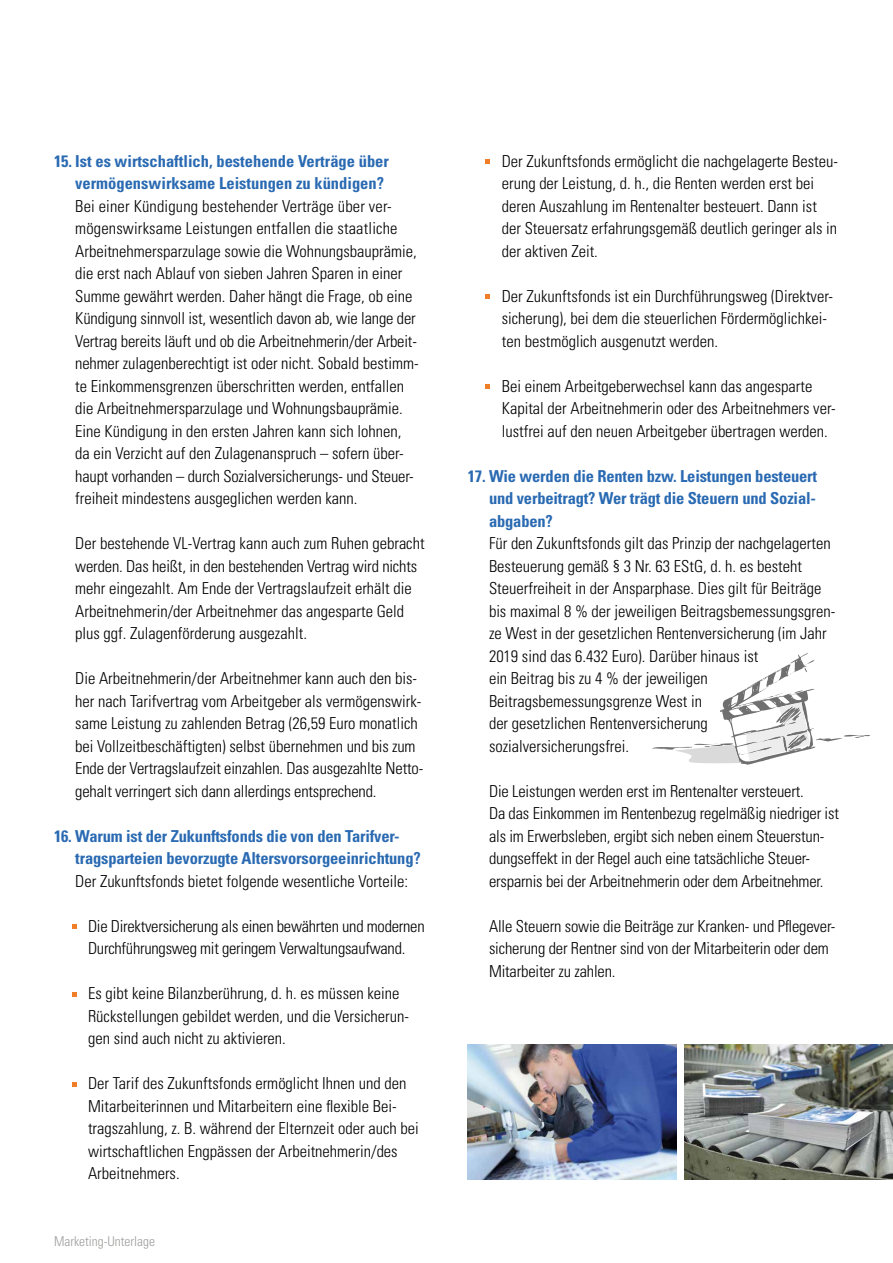
<style>
.page{position:relative;width:893px;height:1263px;background:#fff}
.page>*{position:absolute;margin:0;border:0;box-sizing:border-box;transform-origin:0 0}
.t1{font:300 condensed 16.5px/22.5px "Univers";color:#000}
.t2{font:700 condensed 16.5px/22.5px "Univers";letter-spacing:-.01em;color:#2a6ab2}
.t3{font:300 condensed 13.5px "Univers";color:#9d9d9c}
</style>
<div class="page">
<svg style="left:72px;top:924px;width:4px;height:5px"></svg>
<svg style="left:72px;top:992px;width:4px;height:4px"></svg>
<svg style="left:72px;top:1082px;width:4px;height:4px"></svg>
<svg style="left:486px;top:159px;width:4px;height:5px"></svg>
<svg style="left:486px;top:294px;width:4px;height:4px"></svg>
<svg style="left:486px;top:384px;width:4px;height:4px"></svg>
<img style="left:468px;top:1044px;width:208px;height:135px">
<img style="left:685px;top:1044px;width:208px;height:135px">
<svg style="left:652px;top:653px;width:218px;height:112px"></svg>
<p class="t2" style="left:54px;top:149px;width:337px;text-align:right">15. Ist es wirtschaftlich, bestehende Verträge über vermögenswirksame Leistungen zu kündigen?</p>
<p class="t1" style="left:75px;top:194px;width:345px">Bei einer Kündigung bestehender Verträge über ver&shy;mögenswirksame Leistungen entfallen die staatliche Arbeitnehmersparzulage sowie die Wohnungsbauprämie, die erst nach Ablauf von sieben Jahren Sparen in einer Summe gewährt werden. Daher hängt die Frage, ob eine Kündigung sinnvoll ist, wesentlich davon ab, wie lange der Vertrag bereits läuft und ob die Arbeitnehmerin/der Arbeit&shy;nehmer zulagenberechtigt ist oder nicht. Sobald bestimm&shy;te Einkommensgrenzen überschritten werden, entfallen die Arbeitnehmersparzulage und Wohnungsbauprämie.<br>Eine Kündigung in den ersten Jahren kann sich lohnen, da ein Verzicht auf den Zulagenanspruch – sofern über&shy;haupt vorhanden – durch Sozialversicherungs- und Steuer&shy;freiheit mindestens ausgeglichen werden kann.</p>
<p class="t1" style="left:75px;top:532px;width:351px">Der bestehende VL-Vertrag kann auch zum Ruhen gebracht werden. Das heißt, in den bestehenden Vertrag wird nichts mehr eingezahlt. Am Ende der Vertragslaufzeit erhält die Arbeitnehmerin/der Arbeitnehmer das angesparte Geld plus ggf. Zulagenförderung ausgezahlt.</p>
<p class="t1" style="left:75px;top:667px;width:348px">Die Arbeitnehmerin/der Arbeitnehmer kann auch den bis&shy;her nach Tarifvertrag vom Arbeitgeber als vermögenswirk&shy;same Leistung zu zahlenden Betrag (26,59 Euro monatlich bei Vollzeitbeschäftigten) selbst übernehmen und bis zum Ende der Vertragslaufzeit einzahlen. Das ausgezahlte Netto&shy;gehalt verringert sich dann allerdings entsprechend.</p>
<p class="t2" style="left:75px;top:824px;width:347px;text-indent:-21px">16. Warum ist der Zukunftsfonds die von den Tarifver&shy;tragsparteien bevorzugte Altersvorsorgeeinrichtung?</p>
<p class="t1" style="left:75px;top:869px;width:334px">Der Zukunftsfonds bietet folgende wesentliche Vorteile:</p>
<p class="t1" style="left:88px;top:914px;width:338px">Die Direktversicherung als einen bewährten und modernen<br>Durchführungsweg mit geringem Verwaltungsaufwand.</p>
<p class="t1" style="left:88px;top:982px;width:322px">Es gibt keine Bilanzberührung, d. h. es müssen keine<br>Rückstellungen gebildet werden, und die Versicherun&shy;gen sind auch nicht zu aktivieren.</p>
<p class="t1" style="left:88px;top:1072px;width:332px">Der Tarif des Zukunftsfonds ermöglicht Ihnen und den Mitarbeiterinnen und Mitarbeitern eine flexible Bei&shy;tragszahlung, z. B. während der Elternzeit oder auch bei wirtschaftlichen Engpässen der Arbeitnehmerin/des Arbeitnehmers.</p>
<p class="t3" style="left:54px;top:1233px;width:102px">Marketing-Unterlage</p>
<p class="t1" style="left:502px;top:149px;width:338px">Der Zukunftsfonds ermöglicht die nachgelagerte Besteu&shy;erung der Leistung, d. h., die Renten werden erst bei deren Auszahlung im Rentenalter besteuert. Dann ist der Steuersatz erfahrungsgemäß deutlich geringer als in der aktiven Zeit.</p>
<p class="t1" style="left:502px;top:284px;width:333px">Der Zukunftsfonds ist ein Durchführungsweg (Direktver&shy;sicherung), bei dem die steuerlichen Fördermöglichkei&shy;ten bestmöglich ausgenutzt werden.</p>
<p class="t1" style="left:502px;top:374px;width:335px">Bei einem Arbeitgeberwechsel kann das angesparte<br>Kapital der Arbeitnehmerin oder des Arbeitnehmers ver&shy;lustfrei auf den neuen Arbeitgeber übertragen werden.</p>
<p class="t2" style="left:489px;top:464px;width:330px;text-indent:-21px">17. Wie werden die Renten bzw. Leistungen besteuert und verbeitragt? Wer trägt die Steuern und Sozial&shy;abgaben?</p>
<p class="t1" style="left:489px;top:532px;width:348px">Für den Zukunftsfonds gilt das Prinzip der nachgelagerten Besteuerung gemäß § 3 Nr. 63 EStG, d. h. es besteht Steuerfreiheit in der Ansparphase. Dies gilt für Beiträge bis maximal 8 % der jeweiligen Beitragsbemessungsgren&shy;ze West in der gesetzlichen Rentenversicherung (im Jahr 2019 sind das 6.432 Euro). Darüber hinaus ist<br>ein Beitrag bis zu 4 % der jeweiligen Beitragsbemessungsgrenze West in<br>der gesetzlichen Rentenversicherung sozialversicherungsfrei.</p>
<p class="t1" style="left:489px;top:779px;width:351px">Die Leistungen werden erst im Rentenalter versteuert.<br>Da das Einkommen im Rentenbezug regelmäßig niedriger ist als im Erwerbsleben, ergibt sich neben einem Steuerstun&shy;dungseffekt in der Regel auch eine tatsächliche Steuer&shy;ersparnis bei der Arbeitnehmerin oder dem Arbeitnehmer.</p>
<p class="t1" style="left:489px;top:914px;width:348px">Alle Steuern sowie die Beiträge zur Kranken- und Pflegever&shy;sicherung der Rentner sind von der Mitarbeiterin oder dem<br>Mitarbeiter zu zahlen.</p>
</div>
